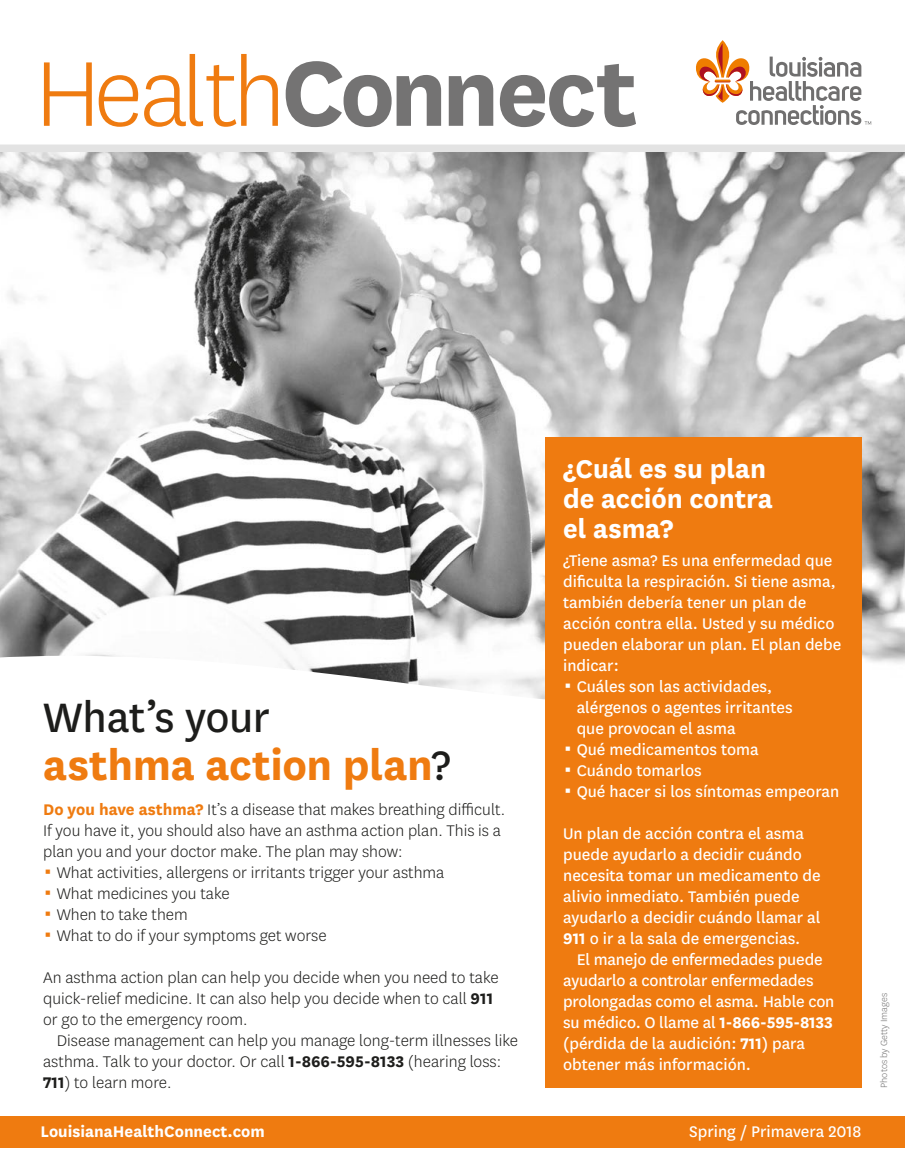
<style>
.page{position:relative;width:905px;height:1175px;background:#fff}
.page>*{position:absolute;margin:0;border:0;box-sizing:border-box;transform-origin:0 0}
.t1{font:700 107.55px "Centene Sans";letter-spacing:-.035em;color:#747373}
.t2{font:700 48px/48px "Centene Sans";letter-spacing:-.005em;color:#ef7b10}
.t3{font:700 30px/30px "Centene Sans";letter-spacing:-.005em;color:#fff}
.t4{font:18px/21px "Centene Sans";color:#fff}
.t5{font:300 18px/21px "Centene Sans";color:#1d1d1b}
.t6{font:700 18px "Centene Sans";color:#fff}
.t7{font:300 10.5px "Centene Sans";color:#747373}
.s1{font-weight:300;color:#ef7b10}
.s2{font-weight:400;color:#1d1d1b}
.s3{font-weight:700;color:#ef7b10}
.s4{font-weight:700}
</style>
<div class="page">
<div style="left:0;top:1116px;width:905px;height:31px;background:#ef7b10"></div>
<svg style="left:696px;top:40px;width:175px;height:85px"></svg>
<img style="left:0;top:152px;width:905px;height:504px">
<svg style="left:0;top:656px;width:905px;height:135px"></svg>
<div style="left:545px;top:437px;width:316px;height:650px;background:#ef7b10"></div>
<div style="left:0;top:144px;width:905px;height:8px;background:#e3e3e3"></div>
<h1 class="t1" style="left:35px;top:17px;width:604px"><span class="s1">Health</span>Connect</h1>
<h2 class="t2" style="left:43px;top:690px;width:409px"><span class="s2">What’s your<br></span>asthma action plan<span class="s2">?</span></h2>
<p class="t5" style="left:43px;top:798px;width:463px"><span class="s3">Do you have asthma?</span> It’s a disease that makes breathing difficult.<br>If you have it, you should also have an asthma action plan. This is a plan you and your doctor make. The plan may show:</p>
<p class="t5" style="left:57px;top:861px;width:389px">What activities, allergens or irritants trigger your asthma</p>
<p class="t5" style="left:57px;top:882px;width:174px">What medicines you take</p>
<p class="t5" style="left:57px;top:903px;width:133px">When to take them</p>
<p class="t5" style="left:57px;top:924px;width:271px">What to do if your symptoms get worse</p>
<p class="t5" style="left:43px;top:966px;width:457px">An asthma action plan can help you decide when you need to take quick-relief medicine. It can also help you decide when to call <span class="s4">911 </span>or go to the emergency room.</p>
<p class="t5" style="left:43px;top:1029px;width:476px;text-indent:14px">Disease management can help you manage long-term illnesses like asthma. Talk to your doctor. Or call <span class="s4">1-866-595-8133</span> (hearing loss:<br><span class="s4">711</span>) to learn more.</p>
<h2 class="t3" style="left:563px;top:451px;width:211px">¿Cuál es su plan de acción contra el asma?</h2>
<p class="t4" style="left:563px;top:548px;width:280px">¿Tiene asma? Es una enfermedad que dificulta la respiración. Si tiene asma, también debería tener un plan de acción contra ella. Usted y su médico pueden elaborar un plan. El plan debe indicar:</p>
<p class="t4" style="left:576px;top:674px;width:264px">Cuáles son las actividades, alérgenos o agentes irritantes<br>que provocan el asma<br>Qué medicamentos toma<br>Cuándo tomarlos<br>Qué hacer si los síntomas empeoran</p>
<p class="t4" style="left:563px;top:821px;width:259px">Un plan de acción contra el asma puede ayudarlo a decidir cuándo necesita tomar un medicamento de alivio inmediato. También puede ayudarlo a decidir cuándo llamar al<br><span class="s4">911</span> o ir a la sala de emergencias.</p>
<p class="t4" style="left:563px;top:947px;width:273px;text-indent:14px">El manejo de enfermedades puede ayudarlo a controlar enfermedades prolongadas como el asma. Hable con su médico. O llame al <span class="s4">1-866-595-8133 </span>(pérdida de la audición: <span class="s4">711</span>) para obtener más información.</p>
<p class="t6" style="left:41px;top:1118px;width:226px">LouisianaHealthConnect.com</p>
<p class="t4" style="left:689px;top:1120px;width:174px">Spring / Primavera 2018</p>
<p class="t7" style="left:877px;top:1087px;width:96px;rotate:-90deg">Photos by Getty Images</p>
</div>
